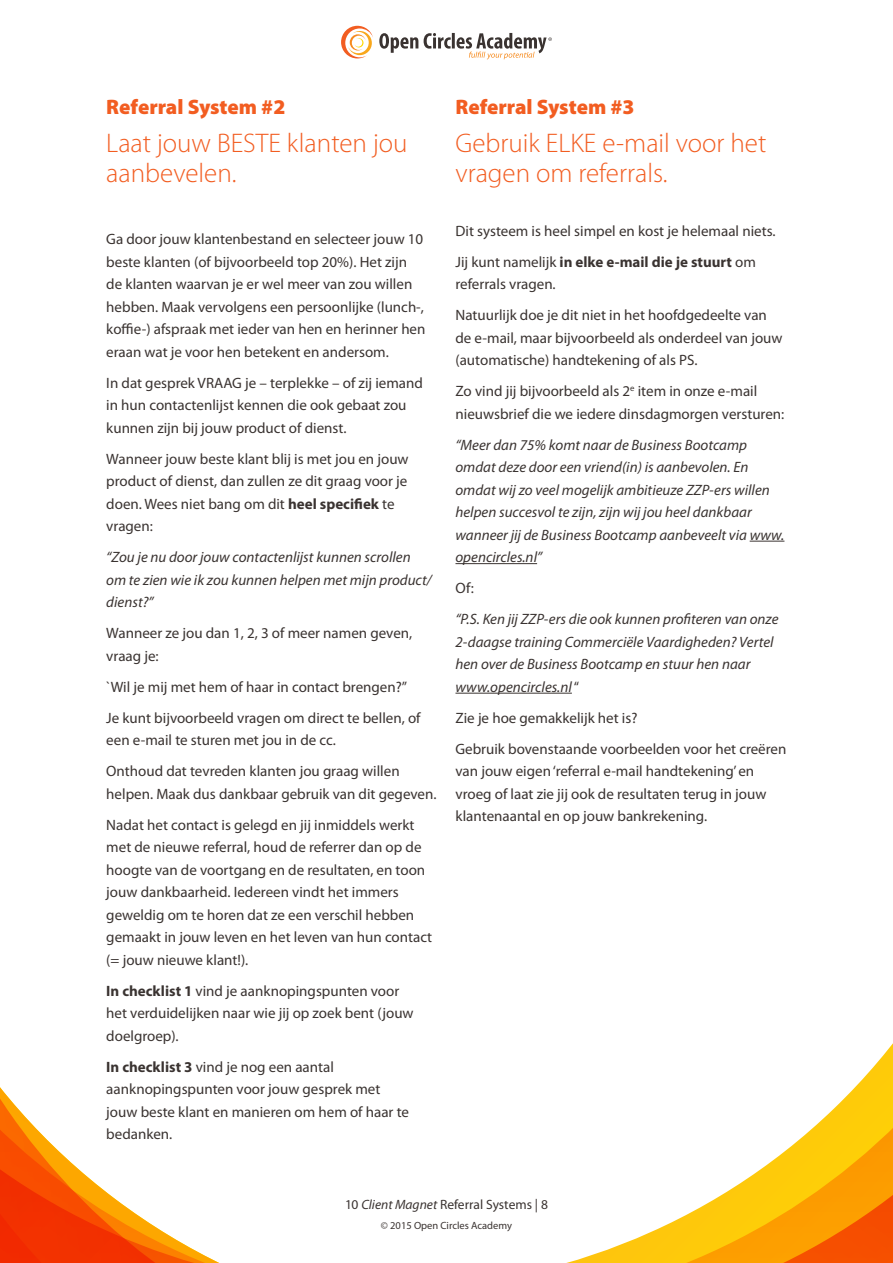
<style>
.page{position:relative;width:893px;height:1263px;background:#fff}
.page>*{position:absolute;margin:0;border:0;box-sizing:border-box;transform-origin:0 0}
.tussenkop{font:300 27px/30px "Myriad Pro";color:#f25d21}
.Tussenkop_vet{font:900 21px "Myriad Pro";color:#f25d21}
.body{font:15px/22.5px "Myriad Pro";color:#3a3331}
.body-2{font:italic 15px/22.5px "Myriad Pro";color:#3a3331}
.t1{font:13.5px "Myriad Pro";color:#3a3331}
.t2{font:10.5px "Myriad Pro";color:#3a3331}
.s1{font-weight:700}
.s2{font-style:normal}
.s3{font-style:italic}
</style>
<div class="page">
<svg style="left:0;top:1043px;width:893px;height:220px"></svg>
<svg style="left:341px;top:26px;width:32px;height:32px"></svg>
<svg style="left:379px;top:33px;width:173px;height:27px"></svg>
<hr style="left:750px;top:541px;width:34px;height:1px;background:#3a3331">
<hr style="left:455px;top:563px;width:82px;height:1px;background:#3a3331">
<hr style="left:455px;top:693px;width:117px;height:1px;background:#3a3331">
<p class="Tussenkop_vet" style="left:106px;top:95px;width:181px">Referral System #2</p>
<p class="tussenkop" style="left:106px;top:129px;width:303px">Laat jouw BESTE klanten jou aanbevelen.</p>
<p class="body" style="left:106px;top:228px;width:321px">Ga door jouw klantenbestand en selecteer jouw 10 beste klanten (of bijvoorbeeld top 20%). Het zijn de klanten waarvan je er wel meer van zou willen hebben. Maak vervolgens een persoonlijke (lunch-, koffie-) afspraak met ieder van hen en herinner hen eraan wat je voor hen betekent en andersom.</p>
<p class="body" style="left:106px;top:372px;width:318px">In dat gesprek VRAAG je – terplekke – of zij iemand in hun contactenlijst kennen die ook gebaat zou kunnen zijn bij jouw product of dienst.</p>
<p class="body" style="left:106px;top:448px;width:304px">Wanneer jouw beste klant blij is met jou en jouw product of dienst, dan zullen ze dit graag voor je doen. Wees niet bang om dit <span class="s1">heel specifiek</span> te vragen:</p>
<p class="body-2" style="left:106px;top:546px;width:327px">“Zou je nu door jouw contactenlijst kunnen scrollen om te zien wie ik zou kunnen helpen met mijn product/ dienst?”</p>
<p class="body" style="left:106px;top:622px;width:307px">Wanneer ze jou dan 1, 2, 3 of meer namen geven, vraag je:</p>
<p class="body" style="left:106px;top:676px;width:302px">`Wil je mij met hem of haar in contact brengen?”</p>
<p class="body" style="left:106px;top:707px;width:316px">Je kunt bijvoorbeeld vragen om direct te bellen, of een e-mail te sturen met jou in de cc.</p>
<p class="body" style="left:106px;top:760px;width:332px">Onthoud dat tevreden klanten jou graag willen helpen. Maak dus dankbaar gebruik van dit gegeven.</p>
<p class="body" style="left:106px;top:814px;width:327px">Nadat het contact is gelegd en jij inmiddels werkt met de nieuwe referral, houd de referrer dan op de hoogte van de voortgang en de resultaten, en toon jouw dankbaarheid. Iedereen vindt het immers geweldig om te horen dat ze een verschil hebben gemaakt in jouw leven en het leven van hun contact (= jouw nieuwe klant!).</p>
<p class="body" style="left:106px;top:980px;width:309px"><span class="s1">In checklist 1</span> vind je aanknopingspunten voor het verduidelijken naar wie jij op zoek bent (jouw doelgroep).</p>
<p class="body" style="left:106px;top:1056px;width:304px"><span class="s1">In checklist 3</span> vind je nog een aantal aanknopingspunten voor jouw gesprek met jouw beste klant en manieren om hem of haar te bedanken.</p>
<p class="Tussenkop_vet" style="left:455px;top:95px;width:181px">Referral System #3</p>
<p class="tussenkop" style="left:455px;top:129px;width:312px">Gebruik ELKE e-mail voor het vragen om referrals.</p>
<p class="body" style="left:455px;top:220px;width:322px">Dit systeem is heel simpel en kost je helemaal niets.</p>
<p class="body" style="left:455px;top:251px;width:302px">Jij kunt namelijk <span class="s1">in elke e-mail die je stuurt</span> om referrals vragen.</p>
<p class="body" style="left:455px;top:304px;width:329px">Natuurlijk doe je dit niet in het hoofdgedeelte van de e-mail, maar bijvoorbeeld als onderdeel van jouw (automatische) handtekening of als PS.</p>
<p class="body" style="left:455px;top:380px;width:330px">Zo vind jij bijvoorbeeld als 2<sup>e</sup> item in onze e-mail nieuwsbrief die we iedere dinsdagmorgen versturen:</p>
<p class="body-2" style="left:455px;top:434px;width:330px">“Meer dan 75% komt naar de Business Bootcamp omdat deze door een vriend(in) is aanbevolen. En omdat wij zo veel mogelijk ambitieuze ZZP-ers willen helpen succesvol te zijn, zijn wij jou heel dankbaar wanneer jij de Business Bootcamp aanbeveelt via www. opencircles.nl”</p>
<p class="body" style="left:455px;top:577px;width:20px">Of:</p>
<p class="body-2" style="left:455px;top:608px;width:325px">“P.S. Ken jij ZZP-ers die ook kunnen profiteren van onze 2-daagse training Commerciële Vaardigheden? Vertel hen over de Business Bootcamp en stuur hen naar www.opencircles.nl <span class="s2">“</span></p>
<p class="body" style="left:455px;top:707px;width:184px">Zie je hoe gemakkelijk het is?</p>
<p class="body" style="left:455px;top:738px;width:332px">Gebruik bovenstaande voorbeelden voor het creëren van jouw eigen ‘referral e-mail handtekening’ en vroeg of laat zie jij ook de resultaten terug in jouw klantenaantal en op jouw bankrekening.</p>
<p class="t1" style="left:345px;top:1197px;width:204px">10 <span class="s3">Client Magnet</span> Referral Systems | 8</p>
<p class="t2" style="left:381px;top:1220px;width:133px">© 2015 Open Circles Academy</p>
</div>
